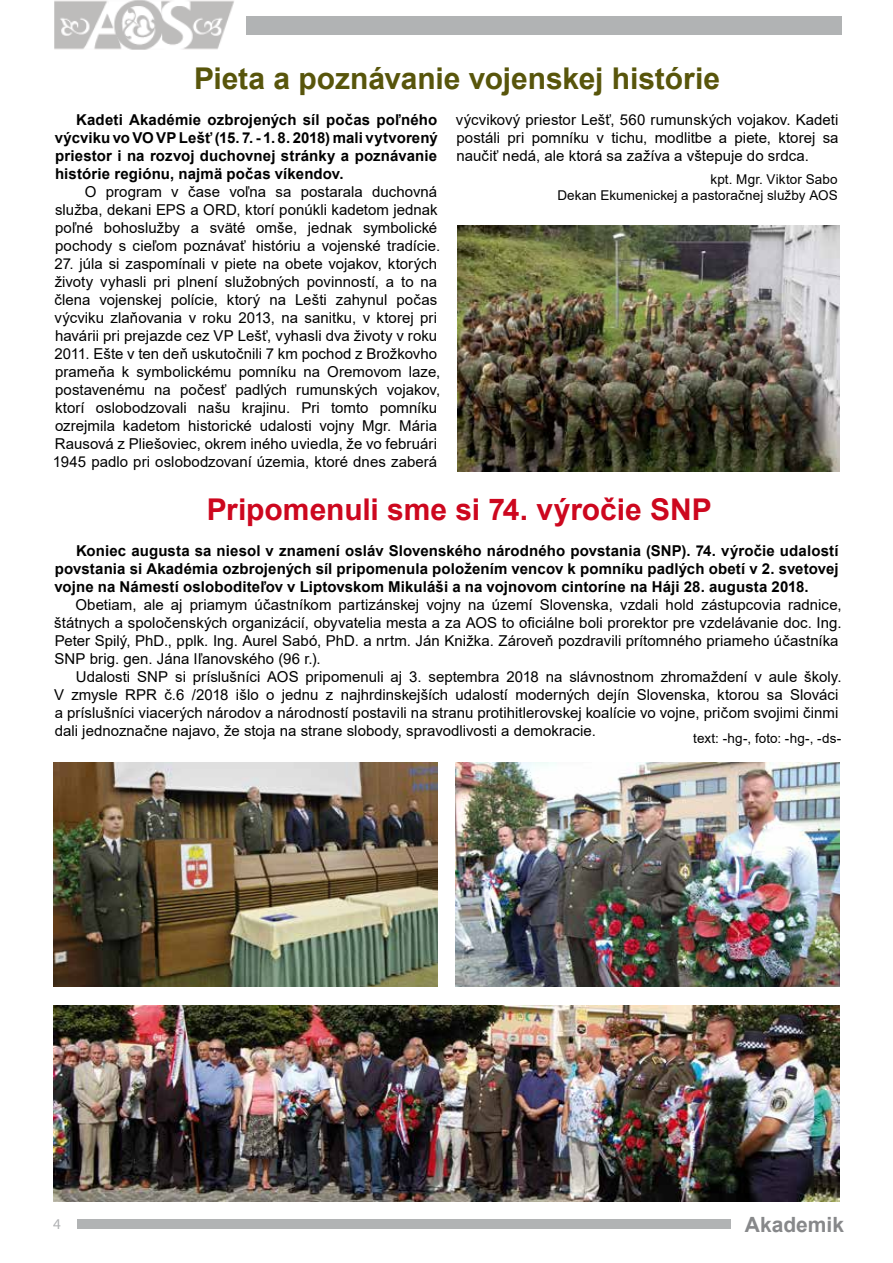
<style>
.page{position:relative;width:893px;height:1263px;background:#fff}
.page>*{position:absolute;margin:0;border:0;box-sizing:border-box;transform-origin:0 0}
.t1{font:700 30px "Arial";letter-spacing:-.005em;color:#58550b}
.t2{font:700 30px "Arial";letter-spacing:-.005em;color:#cd071e}
.t3{font:700 21px "Arial";color:#87888a}
.t4{font:15px/18px "Arial";color:#000}
.t5{font:700 15px/18px "Arial";letter-spacing:.01em;color:#000;text-align:justify}
.t6{font:15px "Myriad Pro";color:#b1b2b4}
.t7{font:13.5px/16.2px "Arial";letter-spacing:.005em;color:#000;text-align:right}
</style>
<div class="page">
<img style="left:54px;top:0;width:180px;height:50px">
<div style="left:77px;top:1219px;width:654px;height:10px;background:#b1b3b4"></div>
<div style="left:247px;top:16px;width:595px;height:19px;background:#b1b3b4"></div>
<img style="left:455px;top:762px;width:385px;height:224px">
<img style="left:53px;top:762px;width:385px;height:224px">
<img style="left:457px;top:226px;width:382px;height:245px">
<img style="left:53px;top:1006px;width:787px;height:195px">
<h1 class="t1" style="left:194px;top:58px;width:528px">Pieta a poznávanie vojenskej histórie</h1>
<p class="t5" style="left:55px;top:111px;width:385px;text-indent:22px">Kadeti Akadémie ozbrojených síl počas poľného výcviku vo VO VP Lešť (15. 7. - 1. 8. 2018) mali vytvorený priestor i na rozvoj duchovnej stránky a poznávanie histórie regiónu, najmä počas víkendov.</p>
<p class="t4" style="left:55px;top:182px;width:387px;text-indent:30px">O program v čase voľna sa postarala duchovná služba, dekani EPS a ORD, ktorí ponúkli kadetom jednak poľné bohoslužby a sväté omše, jednak symbolické pochody s cieľom poznávať históriu a vojenské tradície.</p>
<p class="t4" style="left:53px;top:254px;width:389px">27. júla si zaspomínali v piete na obete vojakov, ktorých životy vyhasli pri plnení služobných povinností, a to na člena vojenskej polície, ktorý na Lešti zahynul počas výcviku zlaňovania v roku 2013, na sanitku, v ktorej pri havárii pri prejazde cez VP Lešť, vyhasli dva životy v roku 2011. Ešte v ten deň uskutočnili 7 km pochod z Brožkovho prameňa k symbolickému pomníku na Oremovom laze, postavenému na počesť padlých rumunských vojakov, ktorí oslobodzovali našu krajinu. Pri tomto pomníku ozrejmila kadetom historické udalosti vojny Mgr. Mária Rausová z Pliešoviec, okrem iného uviedla, že vo februári 1945 padlo pri oslobodzovaní územia, ktoré dnes zaberá</p>
<p class="t4" style="left:456px;top:110px;width:384px;text-align:justify">výcvikový priestor Lešť, 560 rumunských vojakov. Kadeti postáli pri pomníku v tichu, modlitbe a piete, ktorej sa naučiť nedá, ale ktorá sa zažíva a vštepuje do srdca.</p>
<p class="t7" style="left:557px;top:171px;width:282px">kpt. Mgr. Viktor Sabo<br>Dekan Ekumenickej a pastoračnej služby AOS</p>
<h1 class="t2" style="left:207px;top:489px;width:506px">Pripomenuli sme si 74. výročie SNP</h1>
<p class="t5" style="left:54px;top:542px;width:786px;text-indent:22px">Koniec augusta sa niesol v znamení osláv Slovenského národného povstania (SNP). 74. výročie udalostí povstania si Akadémia ozbrojených síl pripomenula položením vencov k pomníku padlých obetí v 2. svetovej vojne na Námestí osloboditeľov v Liptovskom Mikuláši a na vojnovom cintoríne na Háji 28. augusta 2018.</p>
<p class="t4" style="left:54px;top:596px;width:789px;text-indent:21px">Obetiam, ale aj priamym účastníkom partizánskej vojny na území Slovenska, vzdali hold zástupcovia radnice, štátnych a spoločenských organizácií, obyvatelia mesta a za AOS to oficiálne boli prorektor pre vzdelávanie doc. Ing.<br>Peter Spilý, PhD., pplk. Ing. Aurel Sabó, PhD. a nrtm. Ján Knižka. Zároveň pozdravili prítomného priameho účastníka SNP brig. gen. Jána Iľanovského (96 r.).</p>
<p class="t4" style="left:54px;top:668px;width:789px;text-indent:22px">Udalosti SNP si príslušníci AOS pripomenuli aj 3. septembra 2018 na slávnostnom zhromaždení v aule školy.<br>V zmysle RPR č.6 /2018 išlo o jednu z najhrdinskejších udalostí moderných dejín Slovenska, ktorou sa Slováci a príslušníci viacerých národov a národností postavili na stranu protihitlerovskej koalície vo vojne, pričom svojimi činmi dali jednoznačne najavo, že stoja na strane slobody, spravodlivosti a demokracie.</p>
<p class="t7" style="left:693px;top:730px;width:150px">text: -hg-, foto: -hg-, -ds-</p>
<p class="t6" style="left:53px;top:1215px;width:9px">4</p>
<h2 class="t3" style="left:745px;top:1209px;width:101px">Akademik</h2>
</div>
